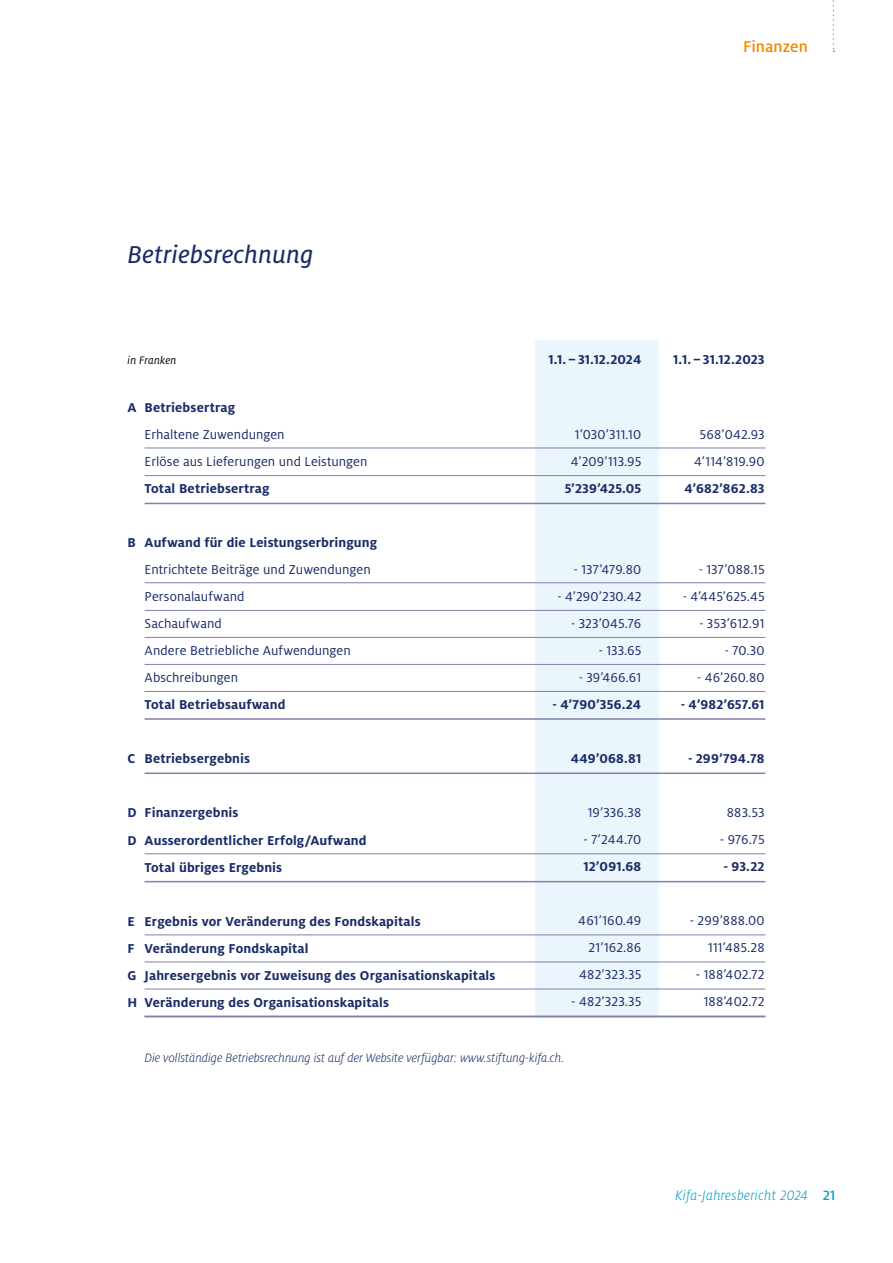
<style>
.page{position:relative;width:893px;height:1263px;background:#fff}
.page>*{position:absolute;margin:0;border:0;box-sizing:border-box;transform-origin:0 0}
.t1{font:27px "Milo Pro Text Ita";letter-spacing:.01em;color:#1a2b68}
.t2{font:500 17.25px "Milo Pro";letter-spacing:.005em;color:#f18700}
.t3{font:italic 300 15px "Milo Pro";letter-spacing:.015em;color:#009dc5}
.t4{font:700 14.25px/27px "Milo Pro";letter-spacing:.01em;color:#1a2b68}
.t5{font:14.25px/27px "Milo Pro";letter-spacing:.005em;color:#1a2b68}
.t6{font:italic 300 13.5px "Milo Pro";letter-spacing:-.005em;color:#1a2b68}
.t7{font:italic 12px "Milo Pro";letter-spacing:.005em;color:#000}
.s1{font-size:13.5px}
.s2{font-weight:500;font-style:normal}
</style>
<div class="page">
<svg style="left:833px;top:0;width:1px;height:52px"></svg>
<div style="left:535px;top:340px;width:123px;height:677px;background:#eaf6fb"></div>
<hr style="left:145px;top:448px;width:620px;height:1px;background:#7f80ac">
<hr style="left:145px;top:475px;width:620px;height:1px;background:#7f80ac">
<hr style="left:145px;top:582px;width:620px;height:1px;background:#7f80ac">
<hr style="left:145px;top:637px;width:620px;height:1px;background:#7f80ac">
<hr style="left:145px;top:664px;width:620px;height:1px;background:#7f80ac">
<hr style="left:145px;top:691px;width:620px;height:1px;background:#7f80ac">
<hr style="left:145px;top:772px;width:620px;height:2px;background:#7f80ac">
<hr style="left:145px;top:503px;width:620px;height:1px;background:#7f80ac">
<hr style="left:145px;top:718px;width:620px;height:2px;background:#7f80ac">
<hr style="left:145px;top:853px;width:620px;height:1px;background:#7f80ac">
<hr style="left:145px;top:881px;width:620px;height:1px;background:#7f80ac">
<hr style="left:145px;top:935px;width:620px;height:1px;background:#7f80ac">
<hr style="left:145px;top:989px;width:620px;height:1px;background:#7f80ac">
<hr style="left:145px;top:962px;width:620px;height:1px;background:#7f80ac">
<hr style="left:145px;top:1016px;width:620px;height:1px;background:#7f80ac">
<hr style="left:145px;top:610px;width:620px;height:1px;background:#7f80ac">
<p class="t2" style="left:743px;top:37px;width:66px">Finanzen</p>
<h1 class="t1" style="left:128px;top:240px;width:187px">Betriebsrechnung</h1>
<p class="t7" style="left:128px;top:354px;width:50px">in Franken</p>
<p class="t4" style="left:128px;top:394px;width:109px">A Betriebsertrag</p>
<p class="t5" style="left:145px;top:422px;width:224px">Erhaltene Zuwendungen<br>Erlöse aus Lieferungen und Leistungen</p>
<p class="t4" style="left:145px;top:475px;width:127px">Total Betriebsertrag</p>
<p class="t4" style="left:128px;top:529px;width:251px">B Aufwand für die Leistungserbringung</p>
<p class="t5" style="left:145px;top:557px;width:228px">Entrichtete Beiträge und Zuwendungen<br>Personalaufwand<br>Sachaufwand<br>Andere Betriebliche Aufwendungen<br>Abschreibungen</p>
<p class="t4" style="left:145px;top:691px;width:142px">Total Betriebsaufwand</p>
<p class="t4" style="left:128px;top:745px;width:124px">C Betriebsergebnis</p>
<p class="t4" style="left:128px;top:799px;width:112px">D Finanzergebnis</p>
<p class="t4" style="left:128px;top:826px;width:241px">D Ausserordentlicher Erfolg/Aufwand</p>
<p class="t4" style="left:145px;top:853px;width:139px">Total übriges Ergebnis</p>
<p class="t4" style="left:128px;top:907px;width:369px">E Ergebnis vor Veränderung des Fondskapitals<br>F Veränderung Fondskapital<br>G Jahresergebnis vor Zuweisung des Organisationskapitals H Veränderung des Organisationskapitals</p>
<p class="t4" style="left:548px;top:346px;width:94px">1.1.–31.12.2024</p>
<p class="t5" style="left:571px;top:421px;width:72px">1’030’311.10<br>4’209’113.95</p>
<p class="t4" style="left:565px;top:475px;width:78px">5’239’425.05</p>
<p class="t5" style="left:574px;top:556px;width:69px"><span class="s1">-</span> 137’479.80</p>
<p class="t5" style="left:558px;top:583px;width:85px"><span class="s1">-</span> 4’290’230.42</p>
<p class="t5" style="left:571px;top:610px;width:72px"><span class="s1">-</span> 323’045.76</p>
<p class="t5" style="left:599px;top:637px;width:44px"><span class="s1">-</span> 133.65</p>
<p class="t5" style="left:579px;top:664px;width:64px"><span class="s1">-</span> 39’466.61</p>
<p class="t4" style="left:553px;top:691px;width:90px"><span class="s1">-</span> 4’790’356.24</p>
<p class="t4" style="left:571px;top:745px;width:72px">449’068.81</p>
<p class="t5" style="left:588px;top:799px;width:55px">19’336.38</p>
<p class="t5" style="left:584px;top:826px;width:59px">- 7’244.70</p>
<p class="t4" style="left:584px;top:853px;width:59px">12’091.68</p>
<p class="t5" style="left:578px;top:907px;width:64px;text-align:right">461’160.49<br>21’162.86<br>482’323.35</p>
<p class="t5" style="left:571px;top:988px;width:71px">- 482’323.35</p>
<p class="t6" style="left:145px;top:1050px;width:421px">Die vollständige Betriebsrechnung ist auf der Website verfügbar: www.stiftung-kifa.ch.</p>
<p class="t4" style="left:673px;top:346px;width:93px">1.1.–31.12.2023</p>
<p class="t5" style="left:694px;top:421px;width:72px;text-align:center">568’042.93<br>4’114’819.90</p>
<p class="t4" style="left:684px;top:475px;width:82px">4’682’862.83</p>
<p class="t5" style="left:699px;top:556px;width:67px"><span class="s1">-</span> 137’088.15</p>
<p class="t5" style="left:683px;top:583px;width:83px"><span class="s1">-</span> 4’445’625.45</p>
<p class="t5" style="left:699px;top:610px;width:67px"><span class="s1">-</span> 353’612.91</p>
<p class="t5" style="left:725px;top:637px;width:41px"><span class="s1">-</span> 70.30</p>
<p class="t5" style="left:697px;top:664px;width:69px"><span class="s1">-</span> 46’260.80</p>
<p class="t4" style="left:681px;top:691px;width:85px"><span class="s1">-</span> 4’982’657.61</p>
<p class="t4" style="left:688px;top:745px;width:78px"><span class="s1">-</span> 299’794.78</p>
<p class="t5" style="left:727px;top:799px;width:39px">883.53</p>
<p class="t5" style="left:720px;top:826px;width:46px">- 976.75</p>
<p class="t4" style="left:723px;top:853px;width:43px">- 93.22</p>
<p class="t5" style="left:690px;top:907px;width:76px;text-align:right">- 299’888.00<br>111’485.28</p>
<p class="t5" style="left:696px;top:961px;width:70px;text-align:center">- 188’402.72<br>188’402.72</p>
<p class="t3" style="left:675px;top:1187px;width:162px">Kifa-Jahresbericht 2024 <span class="s2">21</span></p>
</div>
